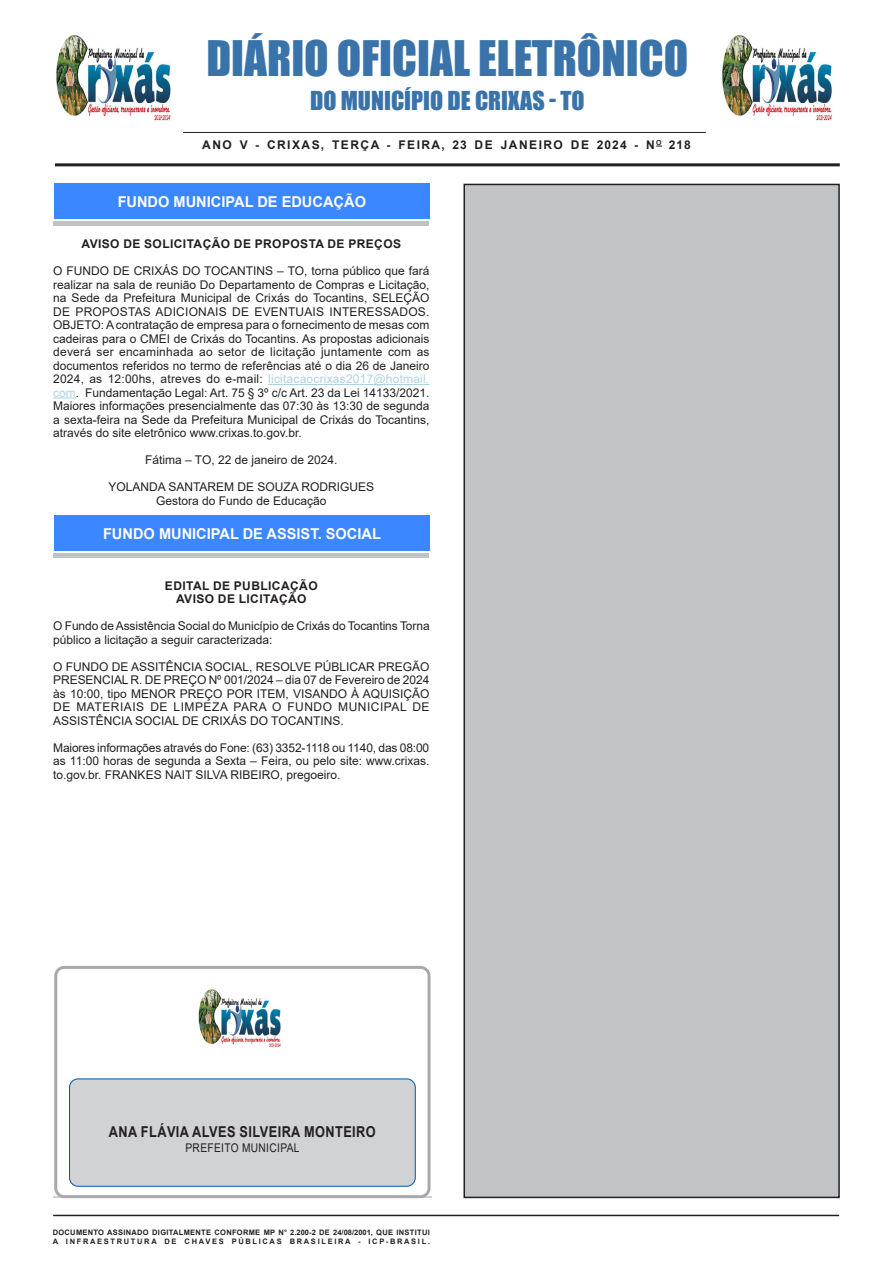
<style>
.page{position:relative;width:893px;height:1263px;background:#fff}
.page>*{position:absolute;margin:0;border:0;box-sizing:border-box;transform-origin:0 0}
.t1{font:45px "Impact";color:#3a73aa}
.t2{font:24px "Impact";color:#3a73aa}
.Chancela{font:700 15px "Arial";color:#fff}
.t3{font:700 15px "Arial";letter-spacing:.035em;color:#231f20;scale:.85 1}
.SEM_PARAGRAFO{font:12px/13.5px "Arial";color:#231f20;text-align:justify}
.TITULOS{font:700 12px "Arial";letter-spacing:.035em;color:#231f20}
.CARGO{font:12px "Arial";color:#231f20}
.TITULOS-2{font:700 12px "Arial";letter-spacing:.125em;color:#231f20}
.CIDADE{font:12px "Arial";color:#231f20}
.SEM_PARAGRAFO-2{font:12px "Arial";letter-spacing:.035em;color:#231f20;scale:.85 1}
.t4{font:700 7.5px "Arial";letter-spacing:.04em;color:#231f20}
.t5{font:700 7.5px "Arial";letter-spacing:.225em;color:#231f20}
.s1{color:#acd2e4}
</style>
<div class="page">
<hr style="left:53px;top:1215px;width:786px;height:1px;background:#231f20">
<hr style="left:55px;top:163px;width:785px;height:3px;background:#231f20">
<hr style="left:183px;top:132px;width:523px;height:1px;background:#231f20">
<hr style="left:53px;top:1197px;width:379px;height:1px;background:#d1d2d4">
<div style="left:54px;top:966px;width:377px;height:232px;border:3px solid #a8a9ad;border-radius:9px"></div>
<div style="left:70px;top:1079px;width:345px;height:107px;background:#d1d2d4;border-radius:9px"></div>
<div style="left:69px;top:1079px;width:346px;height:107px;border:1px solid #0057a8;border-radius:9px"></div>
<img style="left:198px;top:989px;width:83px;height:59px">
<img style="left:722px;top:35px;width:110px;height:87px">
<img style="left:56px;top:35px;width:115px;height:87px">
<div style="left:53px;top:189px;width:375px;height:37px;background:#c1c2c4"></div>
<div style="left:53px;top:186px;width:375px;height:35px;background:#fff"></div>
<div style="left:54px;top:184px;width:375px;height:35px;background:#3a87ff"></div>
<div style="left:464px;top:184px;width:375px;height:1013px;background:#c2c3c6"></div>
<div style="left:463px;top:184px;width:377px;height:1014px;border:2px solid #231f20"></div>
<div style="left:53px;top:520px;width:375px;height:37px;background:#c1c2c4"></div>
<div style="left:53px;top:517px;width:375px;height:36px;background:linear-gradient(to right,#fff,#fff)"></div>
<div style="left:54px;top:515px;width:375px;height:35px;background:#3a87ff"></div>
<hr style="left:268px;top:384px;width:161px;height:1px;background:#acd2e4">
<svg style="left:53px;top:397px;width:23px;height:1px"></svg>
<p class="t1" style="left:206px;top:23px;width:483px">DIÁRIO OFICIAL ELETRÔNICO</p>
<p class="t2" style="left:310px;top:82px;width:276px">DO MUNICÍPIO DE CRIXAS - TO</p>
<p class="TITULOS-2" style="left:202px;top:137px;width:490px">ANO V - CRIXAS, TERÇA - FEIRA, 23 DE JANEIRO DE 2024 - N<sup>O</sup> 218</p>
<p class="Chancela" style="left:118px;top:191px;width:250px">FUNDO MUNICIPAL DE EDUCAÇÃO</p>
<p class="TITULOS" style="left:81px;top:235px;width:321px">AVISO DE SOLICITAÇÃO DE PROPOSTA DE PREÇOS</p>
<p class="SEM_PARAGRAFO" style="left:53px;top:264px;width:378px">O FUNDO DE CRIXÁS DO TOCANTINS – TO, torna público que fará realizar na sala de reunião Do Departamento de Compras e Licitação, na Sede da Prefeitura Municipal de Crixás do Tocantins, SELEÇÃO DE PROPOSTAS ADICIONAIS DE EVENTUAIS INTERESSADOS.<br>OBJETO: A contratação de empresa para o fornecimento de mesas com cadeiras para o CMEI de Crixás do Tocantins. As propostas adicionais deverá ser encaminhada ao setor de licitação juntamente com as documentos referidos no termo de referências até o dia 26 de Janeiro 2024, as 12:00hs, atreves do e-mail: <span class="s1">licitacaocrixas2017@hotmail. com</span>. Fundamentação Legal: Art. 75 § 3º c/c Art. 23 da Lei 14133/2021.<br>Maiores informações presencialmente das 07:30 às 13:30 de segunda a sexta-feira na Sede da Prefeitura Municipal de Crixás do Tocantins, através do site eletrônico www.crixas.to.gov.br.</p>
<p class="CIDADE" style="left:145px;top:452px;width:194px">Fátima – TO, 22 de janeiro de 2024.</p>
<p class="CARGO" style="left:108px;top:479px;width:267px">YOLANDA SANTAREM DE SOUZA RODRIGUES</p>
<p class="CARGO" style="left:156px;top:492px;width:172px">Gestora do Fundo de Educação</p>
<p class="Chancela" style="left:103px;top:523px;width:279px">FUNDO MUNICIPAL DE ASSIST. SOCIAL</p>
<p class="TITULOS" style="left:165px;top:577px;width:154px">EDITAL DE PUBLICAÇÃO</p>
<p class="TITULOS" style="left:176px;top:591px;width:132px">AVISO DE LICITAÇÃO</p>
<p class="SEM_PARAGRAFO" style="left:53px;top:619px;width:378px">O Fundo de Assistência Social do Município de Crixás do Tocantins Torna público a licitação a seguir caracterizada:</p>
<p class="SEM_PARAGRAFO" style="left:53px;top:660px;width:378px">O FUNDO DE ASSITÊNCIA SOCIAL, RESOLVE PÚBLICAR PREGÃO PRESENCIAL R. DE PREÇO Nº 001/2024 – dia 07 de Fevereiro de 2024 às 10:00, tipo MENOR PREÇO POR ITEM, VISANDO À AQUISIÇÃO DE MATERIAIS DE LIMPEZA PARA O FUNDO MUNICIPAL DE ASSISTÊNCIA SOCIAL DE CRIXÁS DO TOCANTINS.</p>
<p class="SEM_PARAGRAFO" style="left:53px;top:741px;width:378px">Maiores informações através do Fone: (63) 3352-1118 ou 1140, das 08:00 as 11:00 horas de segunda a Sexta – Feira, ou pelo site: www.crixas. to.gov.br. FRANKES NAIT SILVA RIBEIRO, pregoeiro.</p>
<p class="t3" style="left:109px;top:1121px;width:316px">ANA FLÁVIA ALVES SILVEIRA MONTEIRO</p>
<p class="SEM_PARAGRAFO-2" style="left:185px;top:1139px;width:136px">PREFEITO MUNICIPAL</p>
<p class="t4" style="left:53px;top:1227px;width:379px">DOCUMENTO ASSINADO DIGITALMENTE CONFORME MP N° 2.200-2 DE 24/08/2001, QUE INSTITUI</p>
<p class="t5" style="left:53px;top:1236px;width:379px">A INFRAESTRUTURA DE CHAVES PÚBLICAS BRASILEIRA - ICP-BRASIL.</p>
</div>
